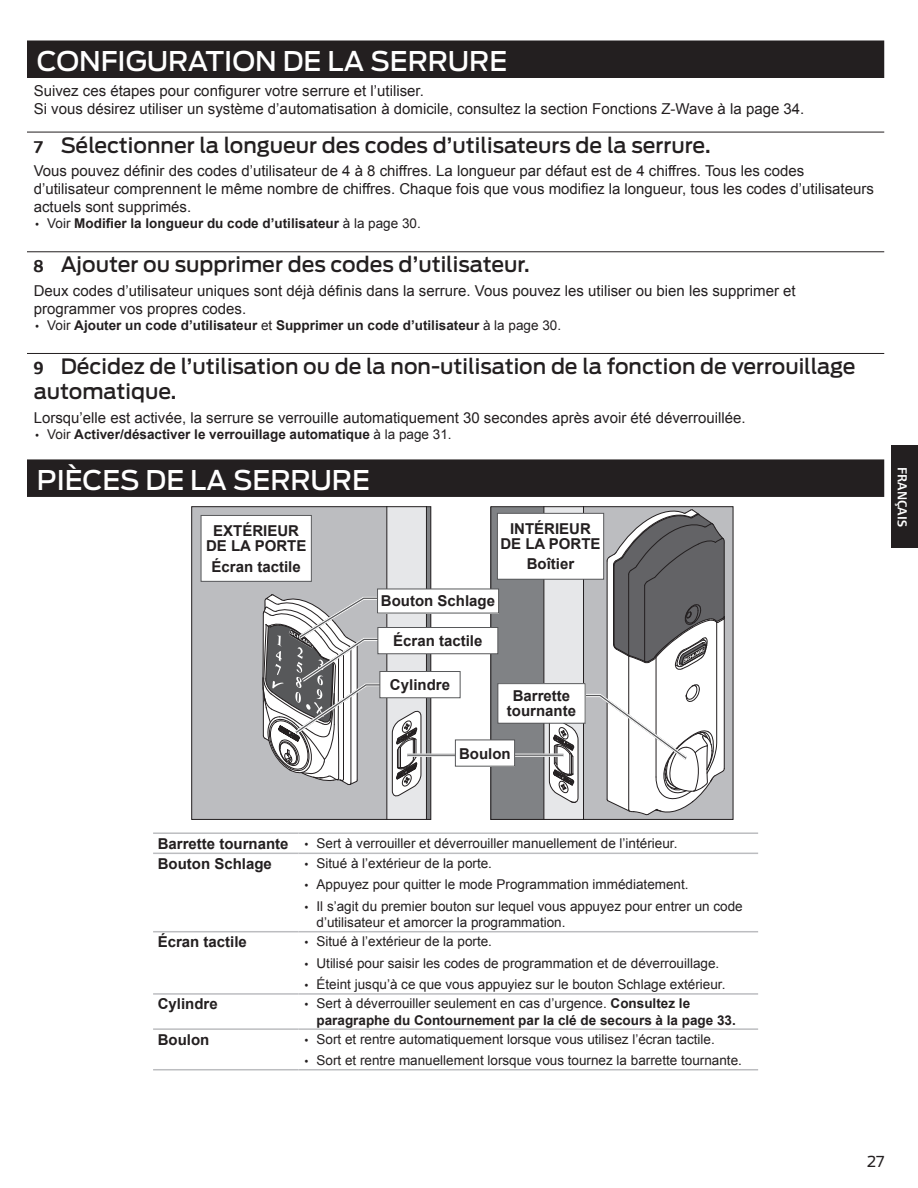
<style>
.page{position:relative;width:918px;height:1188px;background:#fff}
.page>*{position:absolute;margin:0;border:0;box-sizing:border-box;transform-origin:0 0}
.t1{font:500 27px "Antenna";color:#fff}
.t2{font:500 21px/25.2px "Antenna";color:#231f20}
.t3{font:15px/18px "Arial";color:#231f20}
.t4{font:700 15px/15px "Arial";color:#231f20;text-align:center}
.t5{font:15px "Antenna";color:#231f20}
.t6{font:13.5px/16.2px "Arial";color:#231f20}
.t7{font:700 13.5px/16.2px "Arial";color:#231f20}
.t8{font:13.5px "Foundry Form Sans Demi OSF";color:#fff}
.s1{font-family:"Foundry Form Sans";font-weight:700;font-size:18px}
.s2{font-family:"Foundry Form Sans Demi OSF";font-weight:400}
.s3{font-weight:400}
.s4{font-weight:700;font-size:15px}
.s5{font-family:"Foundry Form Sans Demi OSF"}
</style>
<div class="page">
<div style="left:891px;top:446px;width:27px;height:102px;background:#231f20"></div>
<div style="left:27px;top:40px;width:857px;height:38px;background:#231f20"></div>
<hr style="left:27px;top:132px;width:857px;height:1px;background:#231f20">
<hr style="left:27px;top:251px;width:857px;height:1px;background:#231f20">
<hr style="left:27px;top:353px;width:857px;height:1px;background:#231f20">
<div style="left:27px;top:459px;width:857px;height:38px;background:#231f20"></div>
<div style="left:491px;top:507px;width:59px;height:312px;background:#808285"></div>
<div style="left:544px;top:507px;width:40px;height:312px;background:#e6e7e9"></div>
<div style="left:584px;top:507px;width:149px;height:312px;background:#bcbdc0"></div>
<hr style="left:583px;top:507px;width:1px;height:312px;background:#231f20">
<hr style="left:544px;top:507px;width:1px;height:312px;background:#231f20">
<div style="left:491px;top:506px;width:242px;height:314px;border:1px solid #231f20"></div>
<div style="left:497px;top:513px;width:107px;height:66px;background:#fff"></div>
<div style="left:497px;top:513px;width:107px;height:67px;border:1px solid #57585a"></div>
<div style="left:420px;top:507px;width:11px;height:312px;background:#808285"></div>
<div style="left:387px;top:507px;width:39px;height:312px;background:#e6e7e9"></div>
<div style="left:192px;top:507px;width:195px;height:312px;background:#bcbdc0"></div>
<hr style="left:426px;top:507px;width:1px;height:312px;background:#231f20">
<div style="left:191px;top:506px;width:240px;height:314px;border:1px solid #231f20"></div>
<div style="left:201px;top:515px;width:110px;height:66px;background:#fff"></div>
<div style="left:201px;top:515px;width:111px;height:67px;border:1px solid #57585a"></div>
<div style="left:378px;top:589px;width:121px;height:24px;background:#fff"></div>
<div style="left:378px;top:628px;width:120px;height:26px;background:#fff"></div>
<div style="left:378px;top:627px;width:120px;height:27px;border:1px solid #57585a"></div>
<svg style="left:262px;top:507px;width:160px;height:312px"></svg>
<div style="left:380px;top:672px;width:80px;height:26px;background:#fff"></div>
<div style="left:380px;top:671px;width:81px;height:27px;border:1px solid #57585a"></div>
<svg style="left:549px;top:507px;width:176px;height:308px"></svg>
<div style="left:498px;top:684px;width:87px;height:39px;background:#fff"></div>
<div style="left:498px;top:683px;width:88px;height:41px;border:1px solid #57585a"></div>
<hr style="left:407px;top:754px;width:156px;height:3px;background:#57585a">
<hr style="left:407px;top:754px;width:156px;height:1px;background:#fff">
<hr style="left:407px;top:756px;width:156px;height:1px;background:#fff">
<div style="left:455px;top:740px;width:60px;height:26px;background:#fff"></div>
<div style="left:455px;top:740px;width:60px;height:27px;border:1px solid #57585a"></div>
<hr style="left:153px;top:832px;width:145px;height:2px;background:#bcbdc0">
<hr style="left:298px;top:832px;width:460px;height:2px;background:#bcbdc0">
<hr style="left:153px;top:1069px;width:145px;height:1px;background:#bcbdc0">
<hr style="left:298px;top:1069px;width:460px;height:1px;background:#bcbdc0">
<hr style="left:153px;top:853px;width:145px;height:1px;background:#bcbdc0">
<hr style="left:298px;top:853px;width:460px;height:1px;background:#bcbdc0">
<hr style="left:153px;top:931px;width:145px;height:1px;background:#bcbdc0">
<hr style="left:298px;top:931px;width:460px;height:1px;background:#bcbdc0">
<hr style="left:153px;top:993px;width:145px;height:2px;background:#bcbdc0">
<hr style="left:298px;top:993px;width:460px;height:2px;background:#bcbdc0">
<hr style="left:153px;top:1028px;width:145px;height:2px;background:#bcbdc0">
<hr style="left:298px;top:1028px;width:460px;height:2px;background:#bcbdc0">
<h1 class="t1" style="left:37px;top:43px;width:472px">Configuration de la serrure</h1>
<p class="t3" style="left:34px;top:82px;width:772px">Suivez ces étapes pour configurer votre serrure et l’utiliser.<br>Si vous désirez utiliser un système d’automatisation à domicile, consultez la section Fonctions Z-Wave à la page 34.</p>
<h2 class="t2" style="left:34px;top:132px;width:678px"><span class="s1">7</span> Sélectionner la longueur des codes d’utilisateurs de la serrure.</h2>
<p class="t3" style="left:34px;top:162px;width:842px">Vous pouvez définir des codes d’utilisateur de 4 à 8 chiffres. La longueur par défaut est de 4 chiffres. Tous les codes d’utilisateur comprennent le même nombre de chiffres. Chaque fois que vous modifiez la longueur, tous les codes d’utilisateurs actuels sont supprimés.</p>
<p class="t7" style="left:34px;top:216px;width:389px"><span class="s2">•</span> <span class="s3">Voir</span> Modifier la longueur du code d’utilisateur <span class="s3">à la page 30.</span></p>
<h2 class="t2" style="left:34px;top:252px;width:498px"><span class="s1">8</span> Ajouter ou supprimer des codes d’utilisateur.</h2>
<p class="t3" style="left:34px;top:282px;width:764px">Deux codes d’utilisateur uniques sont déjà définis dans la serrure. Vous pouvez les utiliser ou bien les supprimer et programmer vos propres codes.</p>
<p class="t7" style="left:34px;top:318px;width:529px"><span class="s2">•</span> <span class="s3">Voir</span> Ajouter un code d’utilisateur <span class="s3">et</span> Supprimer un code d’utilisateur <span class="s3">à la page 30.</span></p>
<h2 class="t2" style="left:34px;top:354px;width:823px"><span class="s1">9</span> Décidez de l’utilisation ou de la non-utilisation de la fonction de verrouillage automatique.</h2>
<p class="t3" style="left:34px;top:409px;width:713px">Lorsqu’elle est activée, la serrure se verrouille automatiquement 30 secondes après avoir été déverrouillée.</p>
<p class="t7" style="left:34px;top:426px;width:419px"><span class="s2">•</span> <span class="s3">Voir</span> Activer/désactiver le verrouillage automatique <span class="s3">à la page 31.</span></p>
<h1 class="t1" style="left:37px;top:462px;width:334px">Pièces de la serrure</h1>
<p class="t4" style="left:500px;top:522px;width:102px">INTÉRIEUR<br>DE LA PORTE</p>
<p class="t4" style="left:527px;top:557px;width:49px">Boîtier</p>
<p class="t4" style="left:206px;top:524px;width:102px">EXTÉRIEUR<br>DE LA PORTE</p>
<p class="t4" style="left:212px;top:559px;width:91px">Écran tactile</p>
<p class="t4" style="left:381px;top:594px;width:116px">Bouton Schlage</p>
<p class="t4" style="left:393px;top:634px;width:91px">Écran tactile</p>
<p class="t4" style="left:390px;top:678px;width:62px">Cylindre</p>
<p class="t4" style="left:507px;top:689px;width:71px">Barrette tournante</p>
<p class="t4" style="left:459px;top:746px;width:53px">Boulon</p>
<p class="t8" style="left:910px;top:467px;width:61px;rotate:90deg">français</p>
<p class="t6" style="left:158px;top:835px;width:521px"><span class="s4">Barrette tournante</span> <span class="s5">•</span> Sert à verrouiller et déverrouiller manuellement de l’intérieur.</p>
<p class="t4" style="left:158px;top:857px;width:116px">Bouton Schlage</p>
<p class="t6" style="left:303px;top:855px;width:191px"><span class="s5">•</span> Situé à l’extérieur de la porte.</p>
<p class="t6" style="left:303px;top:877px;width:387px"><span class="s5">•</span> Appuyez pour quitter le mode Programmation immédiatement.</p>
<p class="t6" style="left:317px;top:898px;width:428px;text-indent:-14px"><span class="s5">•</span> Il s’agit du premier bouton sur lequel vous appuyez pour entrer un code d’utilisateur et amorcer la programmation.</p>
<p class="t4" style="left:158px;top:935px;width:91px">Écran tactile</p>
<p class="t6" style="left:303px;top:933px;width:191px"><span class="s5">•</span> Situé à l’extérieur de la porte.</p>
<p class="t6" style="left:303px;top:955px;width:418px"><span class="s5">•</span> Utilisé pour saisir les codes de programmation et de déverrouillage.</p>
<p class="t6" style="left:303px;top:977px;width:424px"><span class="s5">•</span> Éteint jusqu’à ce que vous appuyiez sur le bouton Schlage extérieur.</p>
<p class="t4" style="left:158px;top:997px;width:62px">Cylindre</p>
<p class="t7" style="left:317px;top:996px;width:421px;text-indent:-14px"><span class="s2">•</span> <span class="s3">Sert à déverrouiller seulement en cas d’urgence.</span> Consultez le paragraphe du Contournement par la clé de secours à la page 33.</p>
<p class="t4" style="left:158px;top:1032px;width:53px">Boulon</p>
<p class="t6" style="left:303px;top:1031px;width:413px"><span class="s5">•</span> Sort et rentre automatiquement lorsque vous utilisez l’écran tactile.</p>
<p class="t6" style="left:303px;top:1052px;width:440px"><span class="s5">•</span> Sort et rentre manuellement lorsque vous tournez la barrette tournante.</p>
<p class="t5" style="left:867px;top:1152px;width:19px">27</p>
</div>
